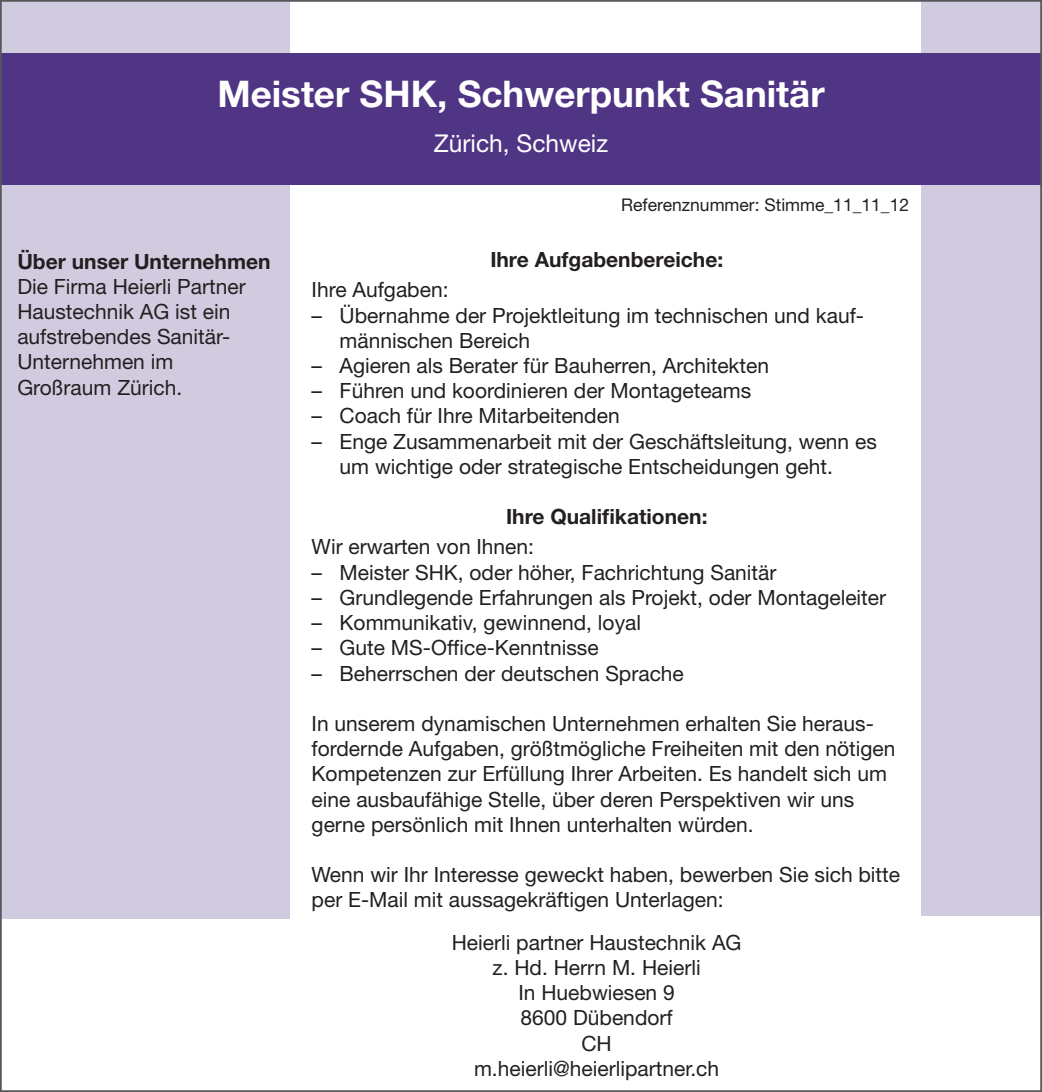
<style>
.page{position:relative;width:1042px;height:1092px;background:#fff}
.page>*{position:absolute;margin:0;border:0;box-sizing:border-box;transform-origin:0 0}
.t1{font:700 36.75px "Helvetica Neue";color:#fff}
.t2{font:24.5px "Helvetica Neue";color:#fff}
.t3{font:21px/25.2px "Helvetica Neue";color:#231f20}
.t4{font:700 21px "Helvetica Neue";color:#231f20}
.t5{font:17.5px "Helvetica Neue";color:#231f20}
</style>
<div class="page">
<div style="left:0;top:0;width:289px;height:918px;background:#d0cbdf"></div>
<div style="left:921px;top:0;width:121px;height:915px;background:#d0cbdf"></div>
<div style="left:0;top:53px;width:1042px;height:132px;background:#503584"></div>
<h1 class="t1" style="left:217px;top:71px;width:609px">Meister SHK, Schwerpunkt Sanitär</h1>
<p class="t2" style="left:434px;top:129px;width:176px">Zürich, Schweiz</p>
<p class="t4" style="left:17px;top:248px;width:255px">Über unser Unternehmen</p>
<p class="t3" style="left:17px;top:273px;width:230px">Die Firma Heierli Partner<br>Haustechnik AG ist ein aufstrebendes Sanitär-<br>Unternehmen im<br>Großraum Zürich.</p>
<p class="t5" style="left:621px;top:195px;width:289px">Referenznummer: Stimme_11_11_12</p>
<p class="t4" style="left:490px;top:247px;width:234px">Ihre Aufgabenbereiche:</p>
<p class="t3" style="left:312px;top:277px;width:138px">Ihre Aufgaben:</p>
<p class="t3" style="left:340px;top:302px;width:526px;text-indent:-28px">– Übernahme der Projektleitung im technischen und kauf&shy;männischen Bereich</p>
<p class="t3" style="left:312px;top:352px;width:459px">– Agieren als Berater für Bauherren, Architekten</p>
<p class="t3" style="left:312px;top:378px;width:441px">– Führen und koordinieren der Montageteams</p>
<p class="t3" style="left:312px;top:403px;width:310px">– Coach für Ihre Mitarbeitenden</p>
<p class="t3" style="left:340px;top:428px;width:539px;text-indent:-28px">– Enge Zusammenarbeit mit der Geschäftsleitung, wenn es um wichtige oder strategische Entscheidungen geht.</p>
<p class="t4" style="left:506px;top:504px;width:203px">Ihre Qualifikationen:</p>
<p class="t3" style="left:312px;top:534px;width:224px">Wir erwarten von Ihnen:</p>
<p class="t3" style="left:312px;top:559px;width:466px">– Meister SHK, oder höher, Fachrichtung Sanitär</p>
<p class="t3" style="left:312px;top:584px;width:576px">– Grundlegende Erfahrungen als Projekt, oder Montageleiter</p>
<p class="t3" style="left:312px;top:609px;width:331px">– Kommunikativ, gewinnend, loyal</p>
<p class="t3" style="left:312px;top:635px;width:289px">– Gute MS-Office-Kenntnisse</p>
<p class="t3" style="left:312px;top:660px;width:374px">– Beherrschen der deutschen Sprache</p>
<p class="t3" style="left:312px;top:710px;width:585px">In unserem dynamischen Unternehmen erhalten Sie heraus&shy;fordernde Aufgaben, größtmögliche Freiheiten mit den nötigen Kompetenzen zur Erfüllung Ihrer Arbeiten. Es handelt sich um eine ausbaufähige Stelle, über deren Perspektiven wir uns gerne persönlich mit Ihnen unterhalten würden.</p>
<p class="t3" style="left:312px;top:861px;width:590px">Wenn wir Ihr Interesse geweckt haben, bewerben Sie sich bitte per E-Mail mit aussagekräftigen Unterlagen:</p>
<p class="t3" style="left:452px;top:929px;width:291px;text-align:center">Heierli partner Haustechnik AG z. Hd. Herrn M. Heierli<br>In Huebwiesen 9<br>8600 Dübendorf<br>CH<br>m.heierli@heierlipartner.ch</p>
</div>
